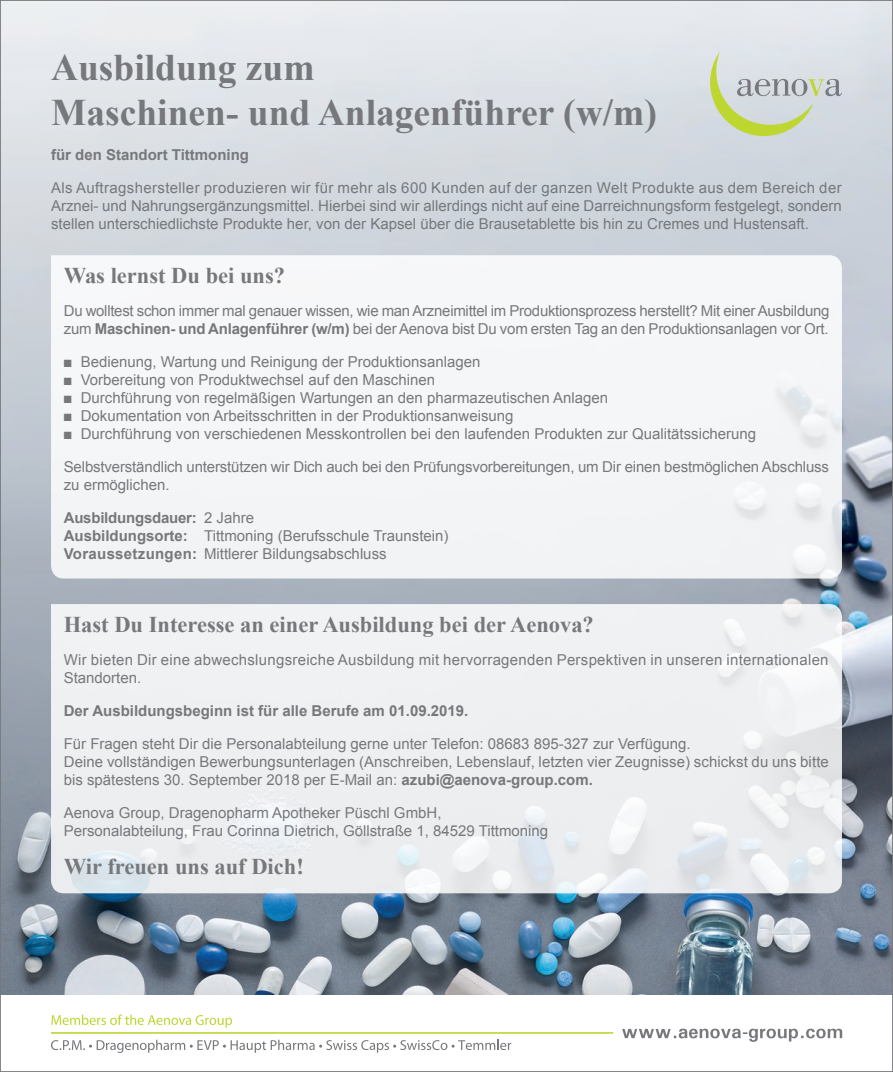
<style>
.page{position:relative;width:893px;height:1072px;background:#fff}
.page>*{position:absolute;margin:0;border:0;box-sizing:border-box;transform-origin:0 0}
.t1{font:700 37.5px/45px "Times New Roman";color:#76787b}
.t2{font:700 22.5px "Times New Roman";color:#76787b}
.t3{font:15px/18px "Arial";color:#76787b}
.t4{font:15px/18px "Arial";letter-spacing:-.02em;color:#76787b}
.t5{font:15px/18px "Arial";letter-spacing:.02em;color:#76787b}
.t6{font:700 15px "Arial";color:#76787b}
.s1{font-weight:700}
</style>
<div class="page">
<img style="left:2px;top:2px;width:889px;height:993px">
<svg style="left:710px;top:51px;width:132px;height:85px;background:#cfd7c7"></svg>
<svg style="left:622px;top:1028px;width:220px;height:13px"></svg>
<svg style="left:51px;top:1014px;width:181px;height:13px"></svg>
<svg style="left:51px;top:1039px;width:460px;height:13px"></svg>
<hr style="left:51px;top:1032px;width:562px;height:1px;background:#bdd536">
<div style="left:51px;top:255px;width:791px;height:323px;background:#f5f6f7"></div>
<svg style="left:51px;top:604px;width:791px;height:289px;fill:#eeeff1"></svg>
<h1 class="t1" style="left:51px;top:44px;width:607px">Ausbildung zum<br>Maschinen- und Anlagenführer (w/m)</h1>
<p class="t6" style="left:51px;top:144px;width:200px">für den Standort Tittmoning</p>
<p class="t3" style="left:51px;top:179px;width:792px;text-align:justify">Als Auftragshersteller produzieren wir für mehr als 600 Kunden auf der ganzen Welt Produkte aus dem Bereich der Arznei- und Nahrungsergänzungsmittel. Hierbei sind wir allerdings nicht auf eine Darreichnungsform festgelegt, sondern stellen unterschiedlichste Produkte her, von der Kapsel über die Brausetablette bis hin zu Cremes und Hustensaft.</p>
<h2 class="t2" style="left:64px;top:260px;width:223px">Was lernst Du bei uns?</h2>
<p class="t4" style="left:64px;top:302px;width:767px">Du wolltest schon immer mal genauer wissen, wie man Arzneimittel im Produktionsprozess herstellt? Mit einer Ausbildung zum <span class="s1">Maschinen- und Anlagenführer (w/m)</span> bei der Aenova bist Du vom ersten Tag an den Produktionsanlagen vor Ort.</p>
<p class="t3" style="left:64px;top:353px;width:418px">■ Bedienung, Wartung und Reinigung der Produktionsanlagen</p>
<p class="t3" style="left:64px;top:371px;width:373px">■ Vorbereitung von Produktwechsel auf den Maschinen</p>
<p class="t3" style="left:64px;top:389px;width:546px">■ Durchführung von regelmäßigen Wartungen an den pharmazeutischen Anlagen</p>
<p class="t3" style="left:64px;top:407px;width:451px">■ Dokumentation von Arbeitsschritten in der Produktionsanweisung</p>
<p class="t3" style="left:64px;top:425px;width:694px">■ Durchführung von verschiedenen Messkontrollen bei den laufenden Produkten zur Qualitätssicherung</p>
<p class="t3" style="left:64px;top:458px;width:767px">Selbstverständlich unterstützen wir Dich auch bei den Prüfungsvorbereitungen, um Dir einen bestmöglichen Abschluss zu ermöglichen.</p>
<p class="t3" style="left:64px;top:509px;width:386px"><span class="s1">Ausbildungsdauer:</span> 2 Jahre<br><span class="s1">Ausbildungsorte:</span> Tittmoning (Berufsschule Traunstein)<br><span class="s1">Voraussetzungen:</span> Mittlerer Bildungsabschluss</p>
<h2 class="t2" style="left:64px;top:609px;width:532px">Hast Du Interesse an einer Ausbildung bei der Aenova?</h2>
<p class="t5" style="left:64px;top:651px;width:766px">Wir bieten Dir eine abwechslungsreiche Ausbildung mit hervorragenden Perspektiven in unseren internationalen<br>Standorten.</p>
<p class="t6" style="left:64px;top:701px;width:406px">Der Ausbildungsbeginn ist für alle Berufe am 01.09.2019.</p>
<p class="t3" style="left:64px;top:735px;width:767px">Für Fragen steht Dir die Personalabteilung gerne unter Telefon: 08683 895-327 zur Verfügung.<br>Deine vollständigen Bewerbungsunterlagen (Anschreiben, Lebenslauf, letzten vier Zeugnisse) schickst du uns bitte bis spätestens 30. September 2018 per E-Mail an: <span class="s1">azubi@aenova-group.com.</span></p>
<p class="t3" style="left:64px;top:804px;width:486px">Aenova Group, Dragenopharm Apotheker Püschl GmbH,<br>Personalabteilung, Frau Corinna Dietrich, Göllstraße 1, 84529 Tittmoning</p>
<h2 class="t2" style="left:64px;top:850px;width:242px">Wir freuen uns auf Dich!</h2>
</div>
